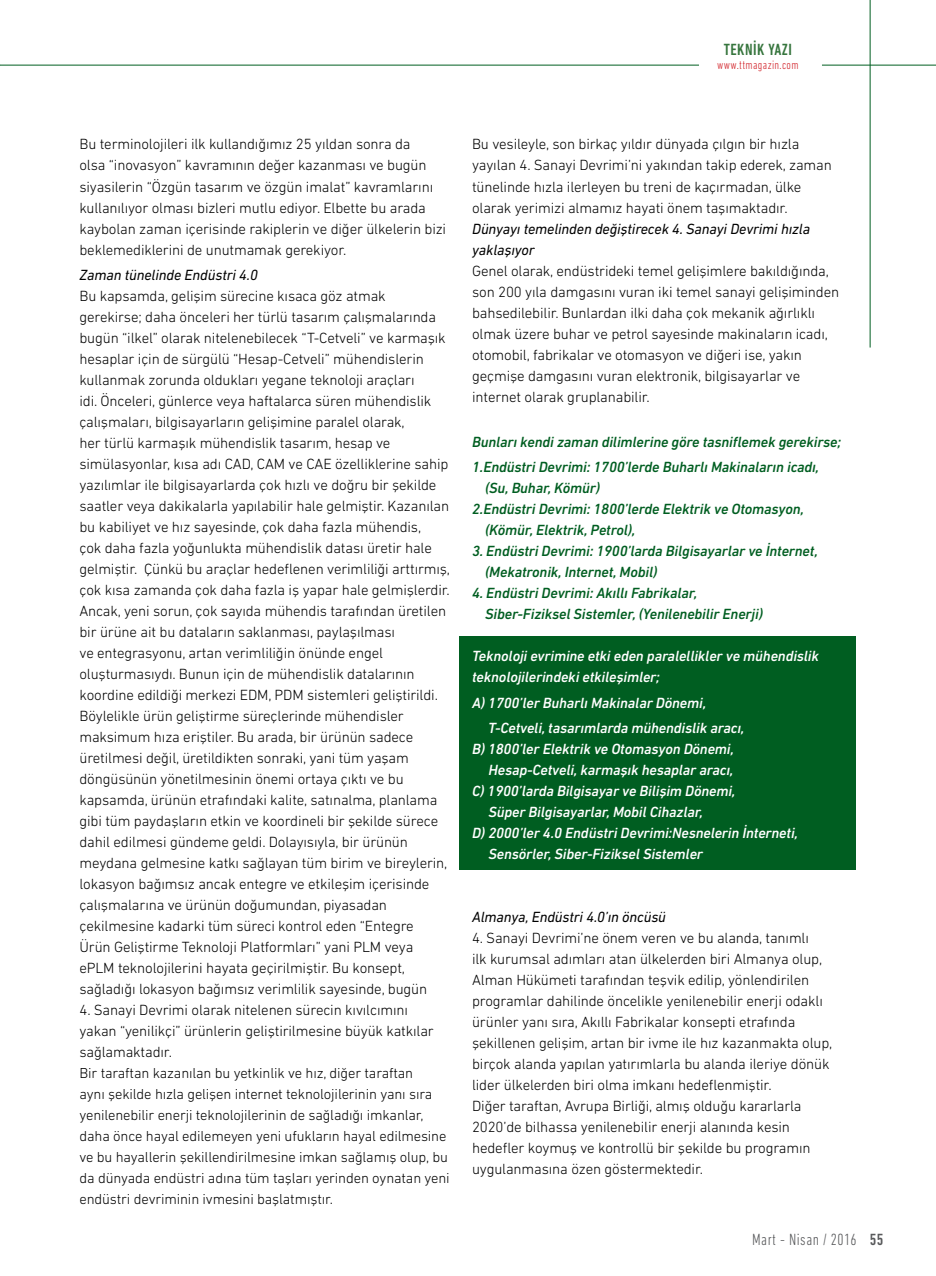
<style>
.page{position:relative;width:936px;height:1276px;background:#fff}
.page>*{position:absolute;margin:0;border:0;box-sizing:border-box;transform-origin:0 0}
.t1{font:300 condensed 16.5px "DIN Next LT Pro";letter-spacing:.03em;color:#58595b}
.t2{font:500 condensed 16.5px "DIN Next LT Pro";letter-spacing:.03em;color:#36753d}
.t3{font:300 15px/21px "DIN Next LT Pro";letter-spacing:-.01em;color:#000}
.t4{font:italic 500 15px/21px "DIN Next LT Pro";letter-spacing:-.01em;color:#fff}
.t5{font:italic 500 15px/21px "DIN Next LT Pro";letter-spacing:-.01em;color:#005e21}
.t6{font:italic 15px/21px "DIN Next LT Pro";letter-spacing:-.01em;color:#000}
.t7{font:300 14.7px/21px "DIN Next LT Pro";letter-spacing:-.01em;color:#000}
.t8{font:300 condensed 12.3px "DIN Next LT Pro";letter-spacing:.03em;color:#d2232a}
.s1{font-weight:500}
</style>
<div class="page">
<div style="left:459px;top:636px;width:397px;height:234px;background:#005e21"></div>
<hr style="left:0;top:65px;width:699px;height:1px;background:#005e21">
<hr style="left:869px;top:0;width:1px;height:347px;background:#005e21">
<hr style="left:821px;top:65px;width:114px;height:1px;background:#005e21">
<p class="t2" style="left:723px;top:40px;width:70px">TEKNİK YAZI</p>
<p class="t8" style="left:717px;top:58px;width:83px">www.ttmagazin.com</p>
<p class="t3" style="left:79px;top:134px;width:368px">Bu terminolojileri ilk kullandığımız 25 yıldan sonra da<br>olsa “inovasyon” kavramının değer kazanması ve bugün siyasilerin “Özgün tasarım ve özgün imalat” kavramlarını kullanılıyor olması bizleri mutlu ediyor. Elbette bu arada kaybolan zaman içerisinde rakiplerin ve diğer ülkelerin bizi beklemediklerini de unutmamak gerekiyor.</p>
<p class="t6" style="left:79px;top:264px;width:180px">Zaman tünelinde Endüstri 4.0</p>
<p class="t3" style="left:79px;top:285px;width:372px">Bu kapsamda, gelişim sürecine kısaca göz atmak gerekirse; daha önceleri her türlü tasarım çalışmalarında bugün “ilkel” olarak nitelenebilecek “T-Cetveli” ve karmaşık hesaplar için de sürgülü “Hesap-Cetveli” mühendislerin kullanmak zorunda oldukları yegane teknoloji araçları<br>idi. Önceleri, günlerce veya haftalarca süren mühendislik çalışmaları, bilgisayarların gelişimine paralel olarak,<br>her türlü karmaşık mühendislik tasarım, hesap ve simülasyonlar, kısa adı CAD, CAM ve CAE özelliklerine sahip yazılımlar ile bilgisayarlarda çok hızlı ve doğru bir şekilde saatler veya dakikalarla yapılabilir hale gelmiştir. Kazanılan bu kabiliyet ve hız sayesinde, çok daha fazla mühendis,<br>çok daha fazla yoğunlukta mühendislik datası üretir hale gelmiştir. Çünkü bu araçlar hedeflenen verimliliği arttırmış, çok kısa zamanda çok daha fazla iş yapar hale gelmişlerdir.<br>Ancak, yeni sorun, çok sayıda mühendis tarafından üretilen bir ürüne ait bu dataların saklanması, paylaşılması<br>ve entegrasyonu, artan verimliliğin önünde engel oluşturmasıydı. Bunun için de mühendislik datalarının koordine edildiği merkezi EDM, PDM sistemleri geliştirildi.<br>Böylelikle ürün geliştirme süreçlerinde mühendisler maksimum hıza eriştiler. Bu arada, bir ürünün sadece üretilmesi değil, üretildikten sonraki, yani tüm yaşam döngüsünün yönetilmesinin önemi ortaya çıktı ve bu kapsamda, ürünün etrafındaki kalite, satınalma, planlama gibi tüm paydaşların etkin ve koordineli bir şekilde sürece dahil edilmesi gündeme geldi. Dolayısıyla, bir ürünün meydana gelmesine katkı sağlayan tüm birim ve bireylerin, lokasyon bağımsız ancak entegre ve etkileşim içerisinde çalışmalarına ve ürünün doğumundan, piyasadan çekilmesine kadarki tüm süreci kontrol eden “Entegre<br>Ürün Geliştirme Teknoloji Platformları” yani PLM veya ePLM teknolojilerini hayata geçirilmiştir. Bu konsept, sağladığı lokasyon bağımsız verimlilik sayesinde, bugün</p>
<p class="t3" style="left:79px;top:999px;width:356px">4. Sanayi Devrimi olarak nitelenen sürecin kıvılcımını yakan “yenilikçi” ürünlerin geliştirilmesine büyük katkılar sağlamaktadır.</p>
<p class="t7" style="left:79px;top:1062px;width:372px">Bir taraftan kazanılan bu yetkinlik ve hız, diğer taraftan<br>aynı şekilde hızla gelişen internet teknolojilerinin yanı sıra yenilenebilir enerji teknolojilerinin de sağladığı imkanlar, daha önce hayal edilemeyen yeni ufukların hayal edilmesine ve bu hayallerin şekillendirilmesine imkan sağlamış olup, bu da dünyada endüstri adına tüm taşları yerinden oynatan yeni endüstri devriminin ivmesini başlatmıştır.</p>
<p class="t3" style="left:472px;top:134px;width:361px">Bu vesileyle, son birkaç yıldır dünyada çılgın bir hızla yayılan 4. Sanayi Devrimi’ni yakından takip ederek, zaman tünelinde hızla ilerleyen bu treni de kaçırmadan, ülke olarak yerimizi almamız hayati önem taşımaktadır.</p>
<p class="t6" style="left:472px;top:218px;width:339px">Dünyayı temelinden değiştirecek 4. Sanayi Devrimi hızla yaklaşıyor</p>
<p class="t3" style="left:472px;top:260px;width:368px">Genel olarak, endüstrideki temel gelişimlere bakıldığında, son 200 yıla damgasını vuran iki temel sanayi gelişiminden bahsedilebilir. Bunlardan ilki daha çok mekanik ağırlıklı olmak üzere buhar ve petrol sayesinde makinaların icadı, otomobil, fabrikalar ve otomasyon ve diğeri ise, yakın geçmişe damgasını vuran elektronik, bilgisayarlar ve internet olarak gruplanabilir.</p>
<p class="t5" style="left:472px;top:428px;width:370px;line-height:25.5px">Bunları kendi zaman dilimlerine göre tasniflemek gerekirse;<br>1.Endüstri Devrimi: 1700’lerde Buharlı Makinaların icadı,</p>
<p class="t5" style="left:485px;top:477px;width:116px">(Su, Buhar, Kömür)</p>
<p class="t5" style="left:472px;top:498px;width:333px">2.Endüstri Devrimi: 1800’lerde Elektrik ve Otomasyon,</p>
<p class="t5" style="left:485px;top:519px;width:152px">(Kömür, Elektrik, Petrol),</p>
<p class="t5" style="left:485px;top:540px;width:334px;text-indent:-13px">3. Endüstri Devrimi: 1900’larda Bilgisayarlar ve İnternet, (Mekatronik, Internet, Mobil)</p>
<p class="t5" style="left:485px;top:582px;width:279px;text-indent:-13px">4. Endüstri Devrimi: Akıllı Fabrikalar,<br>Siber-Fiziksel Sistemler, (Yenilenebilir Enerji)</p>
<p class="t4" style="left:472px;top:645px;width:348px">Teknoloji evrimine etki eden paralellikler ve mühendislik teknolojilerindeki etkileşimler;</p>
<p class="t4" style="left:488px;top:689px;width:258px;line-height:25.5px;text-indent:-16px">A) 1700’ler Buharlı Makinalar Dönemi,<br>T-Cetveli, tasarımlarda mühendislik aracı,</p>
<p class="t4" style="left:472px;top:738px;width:263px">B) 1800’ler Elektrik ve Otomasyon Dönemi,</p>
<p class="t4" style="left:488px;top:759px;width:246px">Hesap-Cetveli, karmaşık hesaplar aracı,</p>
<p class="t4" style="left:472px;top:780px;width:265px">C) 1900’larda Bilgisayar ve Bilişim Dönemi,</p>
<p class="t4" style="left:488px;top:801px;width:216px">Süper Bilgisayarlar, Mobil Cihazlar,</p>
<p class="t4" style="left:472px;top:822px;width:327px">D) 2000’ler 4.0 Endüstri Devrimi:Nesnelerin İnterneti,</p>
<p class="t4" style="left:488px;top:843px;width:216px">Sensörler, Siber-Fiziksel Sistemler</p>
<p class="t6" style="left:472px;top:906px;width:195px">Almanya, Endüstri 4.0’ın öncüsü</p>
<p class="t3" style="left:472px;top:927px;width:362px">4. Sanayi Devrimi’ne önem veren ve bu alanda, tanımlı<br>ilk kurumsal adımları atan ülkelerden biri Almanya olup, Alman Hükümeti tarafından teşvik edilip, yönlendirilen programlar dahilinde öncelikle yenilenebilir enerji odaklı ürünler yanı sıra, Akıllı Fabrikalar konsepti etrafında şekillenen gelişim, artan bir ivme ile hız kazanmakta olup, birçok alanda yapılan yatırımlarla bu alanda ileriye dönük lider ülkelerden biri olma imkanı hedeflenmiştir.<br>Diğer taraftan, Avrupa Birliği, almış olduğu kararlarla 2020’de bilhassa yenilenebilir enerji alanında kesin hedefler koymuş ve kontrollü bir şekilde bu programın uygulanmasına özen göstermektedir.</p>
<p class="t1" style="left:752px;top:1229px;width:133px">Mart - Nisan / 2016 <span class="s1">55</span></p>
</div>
